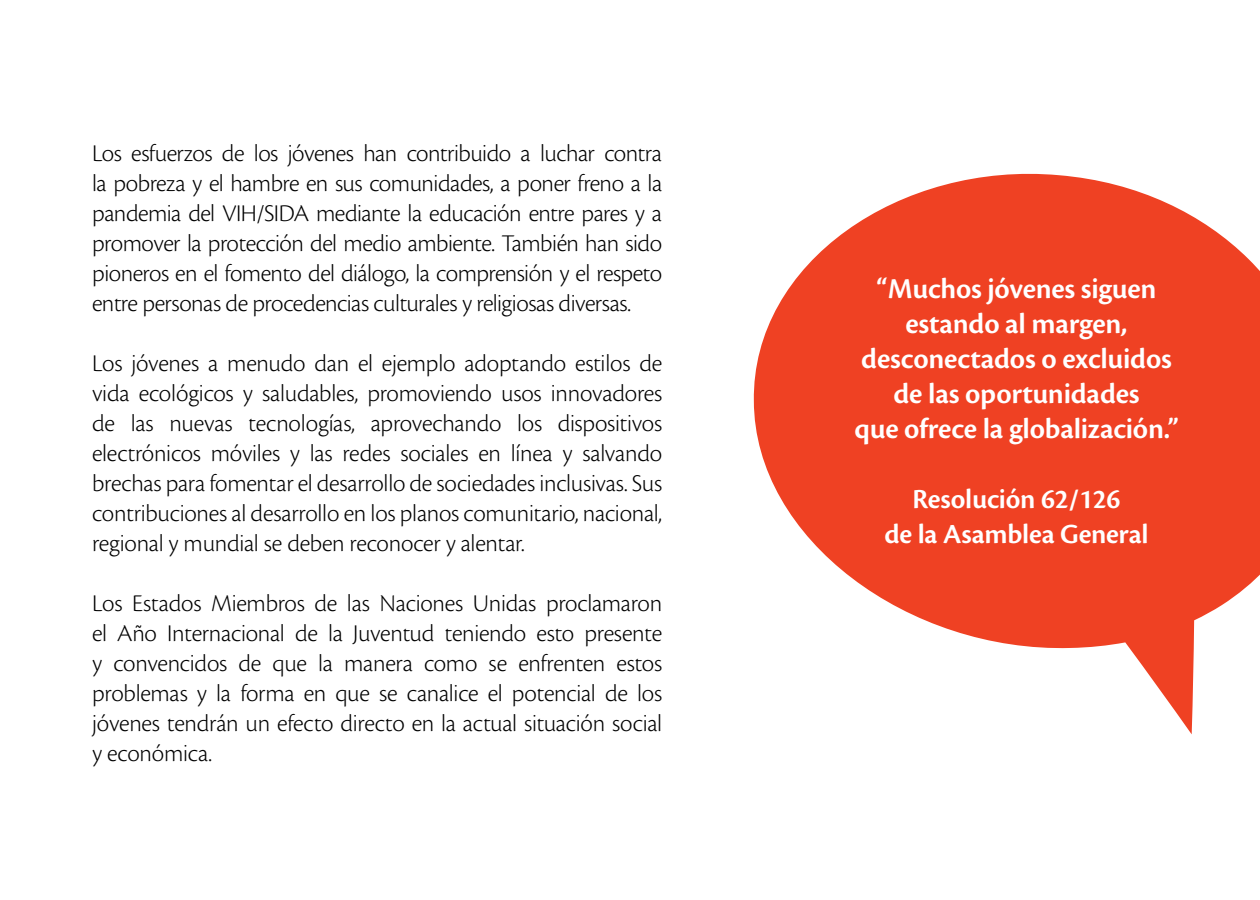
<style>
.page{position:relative;width:1260px;height:900px;background:#fff}
.page>*{position:absolute;margin:0;border:0;box-sizing:border-box;transform-origin:0 0}
.t1{font:600 30px/35px "Cronos Pro";letter-spacing:-.01em;color:#fff;text-align:center}
.t2{font:600 28.75px/35px "Cronos Pro";letter-spacing:-.01em;color:#fff;text-align:center}
.t3{font:300 25px/30px "Cronos Pro";letter-spacing:-.015em;color:#000;text-align:justify}
</style>
<div class="page">
<svg style="left:753px;top:173px;width:507px;height:561px;fill:#ef4123"></svg>
<p class="t3" style="left:92px;top:138px;width:572px">Los esfuerzos de los jóvenes han contribuido a luchar contra la pobreza y el hambre en sus comunidades, a poner freno a la pandemia del VIH/SIDA mediante la educación entre pares y a promover la protección del medio ambiente. También han sido pioneros en el fomento del diálogo, la comprensión y el respeto entre personas de procedencias culturales y religiosas diversas.</p>
<p class="t3" style="left:92px;top:348px;width:572px">Los jóvenes a menudo dan el ejemplo adoptando estilos de vida ecológicos y saludables, promoviendo usos innovadores de las nuevas tecnologías, aprovechando los dispositivos electrónicos móviles y las redes sociales en línea y salvando brechas para fomentar el desarrollo de sociedades inclusivas. Sus contribuciones al desarrollo en los planos comunitario, nacional, regional y mundial se deben reconocer y alentar.</p>
<p class="t3" style="left:92px;top:588px;width:572px">Los Estados Miembros de las Naciones Unidas proclamaron el Año Internacional de la Juventud teniendo esto presente y convencidos de que la manera como se enfrenten estos problemas y la forma en que se canalice el potencial de los jóvenes tendrán un efecto directo en la actual situación social y económica.</p>
<p class="t1" style="left:854px;top:271px;width:326px">“Muchos jóvenes siguen estando al margen, desconectados o excluidos de las oportunidades<br>que ofrece la globalización.”</p>
<p class="t2" style="left:884px;top:482px;width:266px">Resolución 62/126<br>de la Asamblea General</p>
</div>
